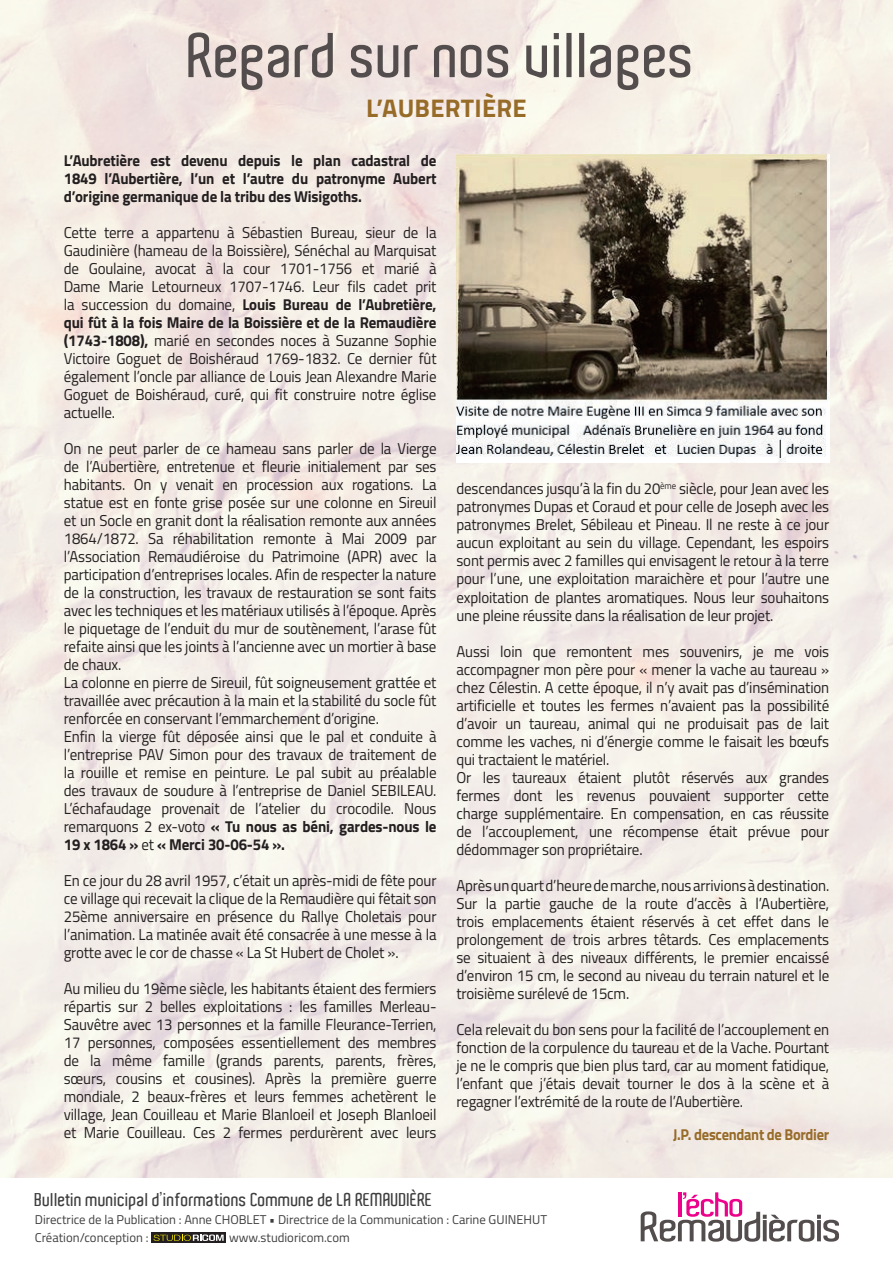
<style>
.page{position:relative;width:893px;height:1263px;background:#fff}
.page>*{position:absolute;margin:0;border:0;box-sizing:border-box;transform-origin:0 0}
.t1{font:600 60.9px "Aldo";color:#534e4d}
.t2{font:700 25.5px "Titillium";letter-spacing:.01em;color:#976b28}
.t3{font:600 18px "Aldo";color:#3e3e3f}
.t4{font:15.75px/18px "Titillium";letter-spacing:-.01em;color:#231f20;text-align:justify;scale:.95 1}
.t5{font:700 15.75px/18px "Titillium";letter-spacing:-.01em;color:#231f20;text-align:justify;scale:.95 1}
.t6{font:700 15.75px "Titillium";letter-spacing:-.02em;color:#976b28;scale:.92 1}
.t7{font:12.75px/18px "Titillium";color:#3e3e3f}
.s1{font-weight:700}
</style>
<div class="page">
<svg style="left:349px;top:76px;width:195px;height:61px;background:#f4ebe5"></svg>
<div style="left:151px;top:1232px;width:75px;height:11px;background:#231f20"></div>
<svg style="left:154px;top:1234px;width:70px;height:7px"></svg>
<svg style="left:641px;top:1192px;width:198px;height:50px"></svg>
<img style="left:456px;top:154px;width:373px;height:308px">
<h1 class="t1" style="left:188px;top:21px;width:509px">Regard sur nos villages</h1>
<h2 class="t2" style="left:366px;top:89px;width:162px">L’AUBERTIÈRE</h2>
<p class="t5" style="left:64px;top:151px;width:394px">L’Aubretière est devenu depuis le plan cadastral de 1849 l’Aubertière, l’un et l’autre du patronyme Aubert d’origine germanique de la tribu des Wisigoths.</p>
<p class="t4" style="left:64px;top:223px;width:394px">Cette terre a appartenu à Sébastien Bureau, sieur de la Gaudinière (hameau de la Boissière), Sénéchal au Marquisat de Goulaine, avocat à la cour 1701-1756 et marié à Dame Marie Letourneux 1707-1746. Leur fils cadet prit la succession du domaine, <span class="s1">Louis Bureau de l’Aubretière, qui fût à la fois Maire de la Boissière et de la Remaudière (1743-1808),</span> marié en secondes noces à Suzanne Sophie Victoire Goguet de Boishéraud 1769-1832. Ce dernier fût également l’oncle par alliance de Louis Jean Alexandre Marie Goguet de Boishéraud, curé, qui fit construire notre église actuelle.</p>
<p class="t4" style="left:64px;top:439px;width:394px;text-align:left">On ne peut parler de ce hameau sans parler de la Vierge de l’Aubertière, entretenue et fleurie initialement par ses habitants. On y venait en procession aux rogations. La statue est en fonte grise posée sur une colonne en Sireuil et un Socle en granit dont la réalisation remonte aux années 1864/1872. Sa réhabilitation remonte à Mai 2009 par l’Association Remaudiéroise du Patrimoine (APR) avec la participation d’entreprises locales. Afin de respecter la nature de la construction, les travaux de restauration se sont faits avec les techniques et les matériaux utilisés à l’époque. Après le piquetage de l’enduit du mur de soutènement, l’arase fût refaite ainsi que les joints à l’ancienne avec un mortier à base de chaux.<br>La colonne en pierre de Sireuil, fût soigneusement grattée et travaillée avec précaution à la main et la stabilité du socle fût renforcée en conservant l’emmarchement d’origine.<br>Enfin la vierge fût déposée ainsi que le pal et conduite à l’entreprise PAV Simon pour des travaux de traitement de la rouille et remise en peinture. Le pal subit au préalable des travaux de soudure à l’entreprise de Daniel SEBILEAU.<br>L’échafaudage provenait de l’atelier du crocodile. Nous remarquons 2 ex-voto <span class="s1">« Tu nous as béni, gardes-nous le 19 x 1864 »</span> et <span class="s1">« Merci 30-06-54 ».</span></p>
<p class="t4" style="left:64px;top:871px;width:394px">En ce jour du 28 avril 1957, c’était un après-midi de fête pour ce village qui recevait la clique de la Remaudière qui fêtait son 25ème anniversaire en présence du Rallye Choletais pour l’animation. La matinée avait été consacrée à une messe à la grotte avec le cor de chasse « La St Hubert de Cholet ».</p>
<p class="t4" style="left:64px;top:979px;width:394px">Au milieu du 19ème siècle, les habitants étaient des fermiers répartis sur 2 belles exploitations : les familles Merleau-Sauvêtre avec 13 personnes et la famille Fleurance-Terrien, 17 personnes, composées essentiellement des membres de la même famille (grands parents, parents, frères, sœurs, cousins et cousines). Après la première guerre mondiale, 2 beaux-frères et leurs femmes achetèrent le village, Jean Couilleau et Marie Blanloeil et Joseph Blanloeil et Marie Couilleau. Ces 2 fermes perdurèrent avec leurs</p>
<p class="t4" style="left:456px;top:479px;width:394px">descendances jusqu’à la fin du 20<sup>ème</sup> siècle, pour Jean avec les patronymes Dupas et Coraud et pour celle de Joseph avec les patronymes Brelet, Sébileau et Pineau. Il ne reste à ce jour aucun exploitant au sein du village. Cependant, les espoirs sont permis avec 2 familles qui envisagent le retour à la terre pour l’une, une exploitation maraichère et pour l’autre une exploitation de plantes aromatiques. Nous leur souhaitons une pleine réussite dans la réalisation de leur projet.</p>
<p class="t4" style="left:456px;top:641px;width:394px;text-align:left">Aussi loin que remontent mes souvenirs, je me vois accompagner mon père pour « mener la vache au taureau » chez Célestin. A cette époque, il n’y avait pas d’insémination artificielle et toutes les fermes n’avaient pas la possibilité d’avoir un taureau, animal qui ne produisait pas de lait comme les vaches, ni d’énergie comme le faisait les bœufs qui tractaient le matériel.<br>Or les taureaux étaient plutôt réservés aux grandes fermes dont les revenus pouvaient supporter cette charge supplémentaire. En compensation, en cas réussite de l’accouplement, une récompense était prévue pour dédommager son propriétaire.</p>
<p class="t4" style="left:456px;top:875px;width:394px">Après un quart d’heure de marche, nous arrivions à destination.<br>Sur la partie gauche de la route d’accès à l’Aubertière, trois emplacements étaient réservés à cet effet dans le prolongement de trois arbres têtards. Ces emplacements se situaient à des niveaux différents, le premier encaissé d’environ 15 cm, le second au niveau du terrain naturel et le troisième surélevé de 15cm.</p>
<p class="t4" style="left:456px;top:1019px;width:394px">Cela relevait du bon sens pour la facilité de l’accouplement en fonction de la corpulence du taureau et de la Vache. Pourtant je ne le compris que bien plus tard, car au moment fatidique, l’enfant que j’étais devait tourner le dos à la scène et à regagner l’extrémité de la route de l’Aubertière.</p>
<p class="t6" style="left:673px;top:1122px;width:171px">J.P. descendant de Bordier</p>
<p class="t3" style="left:35px;top:1189px;width:400px">Bulletin municipal d’informations Commune de LA REMAUDIÈRE</p>
<p class="t7" style="left:35px;top:1210px;width:514px">Directrice de la Publication : Anne CHOBLET • Directrice de la Communication : Carine GUINEHUT<br>Création/conception :</p>
<p class="t7" style="left:229px;top:1228px;width:122px">www.studioricom.com</p>
</div>
